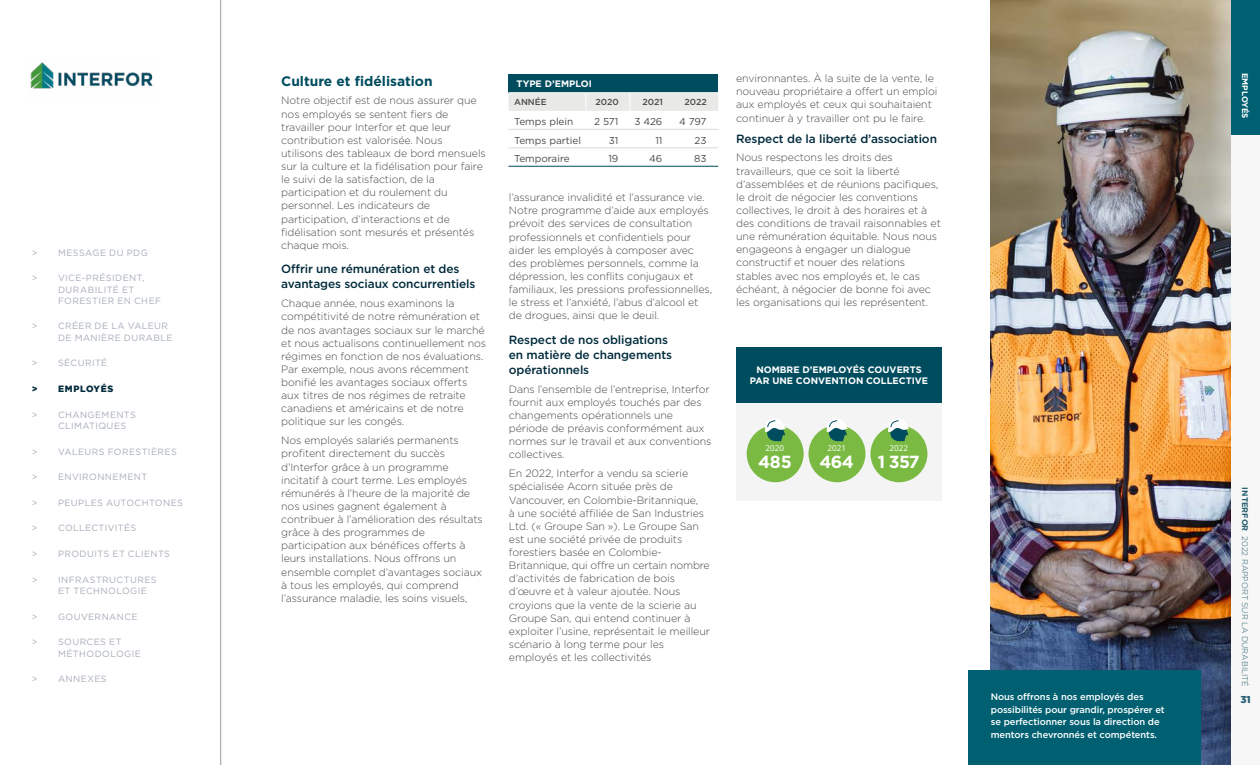
<style>
.page{position:relative;width:1260px;height:765px;background:#fff}
.page>*{position:absolute;margin:0;border:0;box-sizing:border-box;transform-origin:0 0}
.t1{font:700 17.5px "Gotham";letter-spacing:-.04em;color:#fff}
.t2{font:700 13.75px "Gotham";color:#004c5f}
.t3{font:500 11.88px/15px "Gotham";letter-spacing:-.01em;color:#002b3c}
.t4{font:300 10.62px/13.1px "Gotham";letter-spacing:-.01em;color:#4a4a49}
.t5{font:10px "Gotham";color:#4a4a49}
.t6{font:900 10px "Gotham";color:#275e71}
.t7{font:500 9.38px/12.5px "Gotham";letter-spacing:-.01em;color:#fff}
.t8{font:700 9.38px/11.2px "Gotham";color:#fff;text-align:center}
.t9{font:9px/11.2px "Gotham";letter-spacing:.045em;color:#a7adb9}
.t10{font:900 9px "Gotham";letter-spacing:.06em;color:#002b3c}
.t11{font:500 8.75px "Gotham";color:#4a4a49}
.t12{font:300 8.12px "Gotham";color:#275e71}
.t13{font:8.12px "Open Sans";color:#fff}
.t14{font:700 8.12px "Gotham";color:#fff}
.s1{font-weight:700}
</style>
<div class="page">
<hr style="left:220px;top:0;width:1px;height:765px;background:#9d9d9c">
<img style="left:30px;top:62px;width:123px;height:27px">
<div style="left:736px;top:359px;width:206px;height:141px;background:#f4f4f4"></div>
<div style="left:736px;top:347px;width:206px;height:56px;background:#004c5f"></div>
<div style="left:870px;top:425px;width:57px;height:57px;background:#7aba42;border-radius:50%"></div>
<div style="left:809px;top:425px;width:56px;height:57px;background:#7aba42;border-radius:50%"></div>
<svg style="left:827px;top:419px;width:21px;height:22px"></svg>
<div style="left:747px;top:425px;width:57px;height:57px;background:#7aba42;border-radius:50%"></div>
<svg style="left:765px;top:419px;width:21px;height:22px"></svg>
<svg style="left:888px;top:419px;width:21px;height:22px"></svg>
<div style="left:508px;top:75px;width:210px;height:18px;background:#004c5f"></div>
<hr style="left:508px;top:129px;width:78px;height:1px;background:#dadada">
<hr style="left:586px;top:129px;width:44px;height:1px;background:#dadada">
<hr style="left:630px;top:129px;width:44px;height:1px;background:#dadada">
<hr style="left:674px;top:129px;width:44px;height:1px;background:#dadada">
<hr style="left:508px;top:147px;width:78px;height:1px;background:#dadada">
<hr style="left:586px;top:147px;width:44px;height:1px;background:#dadada">
<hr style="left:630px;top:147px;width:44px;height:1px;background:#dadada">
<hr style="left:674px;top:147px;width:44px;height:1px;background:#dadada">
<hr style="left:508px;top:166px;width:78px;height:1px;background:#004c5f">
<hr style="left:586px;top:166px;width:44px;height:1px;background:#004c5f">
<hr style="left:630px;top:166px;width:44px;height:1px;background:#004c5f">
<hr style="left:674px;top:166px;width:44px;height:1px;background:#004c5f">
<hr style="left:508px;top:92px;width:78px;height:1px;background:#fff">
<hr style="left:586px;top:92px;width:44px;height:1px;background:#fff">
<hr style="left:630px;top:92px;width:44px;height:1px;background:#fff">
<hr style="left:674px;top:92px;width:44px;height:1px;background:#fff">
<div style="left:508px;top:93px;width:210px;height:18px;background:#e9eae8"></div>
<img style="left:990px;top:0;width:241px;height:765px">
<div style="left:968px;top:671px;width:233px;height:94px;background:#006071"></div>
<div style="left:1231px;top:0;width:29px;height:765px;background:#f6f7f6"></div>
<div style="left:1231px;top:0;width:29px;height:135px;background:#006071"></div>
<p class="t9" style="left:32px;top:247px;width:117px">&gt; MESSAGE DU PDG</p>
<p class="t9" style="left:58px;top:272px;width:104px;text-indent:-26px">&gt; VICE-PRÉSIDENT,<br>DURABILITÉ ET<br>FORESTIER EN CHEF</p>
<p class="t9" style="left:58px;top:320px;width:116px;text-indent:-26px">&gt; CRÉER DE LA VALEUR<br>DE MANIÈRE DURABLE</p>
<p class="t9" style="left:32px;top:357px;width:77px">&gt; SÉCURITÉ</p>
<p class="t10" style="left:32px;top:384px;width:83px">&gt; EMPLOYÉS</p>
<p class="t9" style="left:58px;top:409px;width:79px;text-indent:-26px">&gt; CHANGEMENTS<br>CLIMATIQUES</p>
<p class="t9" style="left:32px;top:446px;width:147px">&gt; VALEURS FORESTIÈRES</p>
<p class="t9" style="left:32px;top:471px;width:117px">&gt; ENVIRONNEMENT</p>
<p class="t9" style="left:32px;top:497px;width:153px">&gt; PEUPLES AUTOCHTONES</p>
<p class="t9" style="left:32px;top:522px;width:106px">&gt; COLLECTIVITÉS</p>
<p class="t9" style="left:32px;top:548px;width:140px">&gt; PRODUITS ET CLIENTS</p>
<p class="t9" style="left:58px;top:574px;width:100px;text-indent:-26px">&gt; INFRASTRUCTURES<br>ET TECHNOLOGIE</p>
<p class="t9" style="left:32px;top:611px;width:107px">&gt; GOUVERNANCE</p>
<p class="t9" style="left:58px;top:636px;width:84px;text-indent:-26px">&gt; SOURCES ET<br>MÉTHODOLOGIE</p>
<p class="t9" style="left:32px;top:673px;width:76px">&gt; ANNEXES</p>
<p class="t2" style="left:281px;top:72px;width:153px">Culture et fidélisation</p>
<p class="t4" style="left:281px;top:94px;width:206px">Notre objectif est de nous assurer que nos employés se sentent fiers de travailler pour Interfor et que leur contribution est valorisée. Nous utilisons des tableaux de bord mensuels sur la culture et la fidélisation pour faire le suivi de la satisfaction, de la participation et du roulement du personnel. Les indicateurs de participation, d’interactions et de fidélisation sont mesurés et présentés chaque mois.</p>
<p class="t3" style="left:281px;top:261px;width:196px">Offrir une rémunération et des avantages sociaux concurrentiels</p>
<p class="t4" style="left:281px;top:297px;width:206px">Chaque année, nous examinons la compétitivité de notre rémunération et de nos avantages sociaux sur le marché et nous actualisons continuellement nos régimes en fonction de nos évaluations.<br>Par exemple, nous avons récemment bonifié les avantages sociaux offerts aux titres de nos régimes de retraite canadiens et américains et de notre politique sur les congés.</p>
<p class="t4" style="left:281px;top:434px;width:203px">Nos employés salariés permanents profitent directement du succès d’Interfor grâce à un programme incitatif à court terme. Les employés rémunérés à l’heure de la majorité de nos usines gagnent également à contribuer à l’amélioration des résultats grâce à des programmes de participation aux bénéfices offerts à leurs installations. Nous offrons un ensemble complet d’avantages sociaux à tous les employés, qui comprend l’assurance maladie, les soins visuels,</p>
<p class="t8" style="left:517px;top:78px;width:77px">TYPE D’EMPLOI</p>
<p class="t11" style="left:514px;top:96px;width:34px">ANNÉE</p>
<p class="t11" style="left:595px;top:96px;width:25px">2020</p>
<p class="t11" style="left:642px;top:96px;width:22px">2021</p>
<p class="t11" style="left:685px;top:96px;width:24px">2022</p>
<p class="t5" style="left:514px;top:115px;width:61px">Temps plein</p>
<p class="t5" style="left:594px;top:115px;width:26px">2 571</p>
<p class="t5" style="left:635px;top:115px;width:29px">3 426</p>
<p class="t5" style="left:679px;top:115px;width:29px">4 797</p>
<p class="t5" style="left:514px;top:134px;width:68px">Temps partiel</p>
<p class="t5" style="left:609px;top:134px;width:11px">31</p>
<p class="t5" style="left:655px;top:134px;width:9px">11</p>
<p class="t5" style="left:694px;top:134px;width:14px">23</p>
<p class="t5" style="left:514px;top:152px;width:57px">Temporaire</p>
<p class="t5" style="left:608px;top:152px;width:11px">19</p>
<p class="t5" style="left:649px;top:152px;width:15px">46</p>
<p class="t5" style="left:694px;top:152px;width:14px">83</p>
<p class="t4" style="left:509px;top:191px;width:205px">l’assurance invalidité et l’assurance vie.<br>Notre programme d’aide aux employés prévoit des services de consultation professionnels et confidentiels pour aider les employés à composer avec des problèmes personnels, comme la dépression, les conflits conjugaux et familiaux, les pressions professionnelles, le stress et l’anxiété, l’abus d’alcool et de drogues, ainsi que le deuil.</p>
<p class="t3" style="left:509px;top:332px;width:165px">Respect de nos obligations en matière de changements opérationnels</p>
<p class="t4" style="left:509px;top:382px;width:204px">Dans l’ensemble de l’entreprise, Interfor fournit aux employés touchés par des changements opérationnels une période de préavis conformément aux normes sur le travail et aux conventions collectives.</p>
<p class="t4" style="left:509px;top:467px;width:203px">En 2022, Interfor a vendu sa scierie spécialisée Acorn située près de Vancouver, en Colombie-Britannique,<br>à une société affiliée de San Industries Ltd. (« Groupe San »). Le Groupe San est une société privée de produits forestiers basée en Colombie-Britannique, qui offre un certain nombre d’activités de fabrication de bois d’œuvre et à valeur ajoutée. Nous croyions que la vente de la scierie au Groupe San, qui entend continuer à exploiter l’usine, représentait le meilleur scénario à long terme pour les employés et les collectivités</p>
<p class="t4" style="left:736px;top:72px;width:203px">environnantes. À la suite de la vente, le nouveau propriétaire a offert un emploi aux employés et ceux qui souhaitaient continuer à y travailler ont pu le faire.</p>
<p class="t3" style="left:736px;top:131px;width:202px">Respect de la liberté d’association</p>
<p class="t4" style="left:736px;top:151px;width:206px">Nous respectons les droits des travailleurs, que ce soit la liberté d’assemblées et de réunions pacifiques, le droit de négocier les conventions collectives, le droit à des horaires et à des conditions de travail raisonnables et une rémunération équitable. Nous nous engageons à engager un dialogue constructif et nouer des relations stables avec nos employés et, le cas échéant, à négocier de bonne foi avec les organisations qui les représentent.</p>
<p class="t8" style="left:750px;top:364px;width:180px">NOMBRE D’EMPLOYÉS COUVERTS<br>PAR UNE CONVENTION COLLECTIVE</p>
<p class="t13" style="left:766px;top:442px;width:20px">2020</p>
<h1 class="t1" style="left:758px;top:451px;width:35px">485</h1>
<p class="t13" style="left:827px;top:442px;width:20px">2021</p>
<h1 class="t1" style="left:820px;top:451px;width:36px">464</h1>
<p class="t13" style="left:889px;top:442px;width:20px">2022</p>
<h1 class="t1" style="left:878px;top:451px;width:43px">1 357</h1>
<p class="t14" style="left:1250px;top:73px;width:47px;rotate:90deg">EMPLOYÉS</p>
<p class="t12" style="left:1250px;top:487px;width:201px;rotate:90deg"><span class="s1">INTERFOR</span> 2022 RAPPORT SUR LA DURABILITÉ</p>
<p class="t7" style="left:991px;top:691px;width:175px">Nous offrons à nos employés des possibilités pour grandir, prospérer et se perfectionner sous la direction de mentors chevronnés et compétents.</p>
<p class="t6" style="left:1240px;top:694px;width:12px">31</p>
</div>
